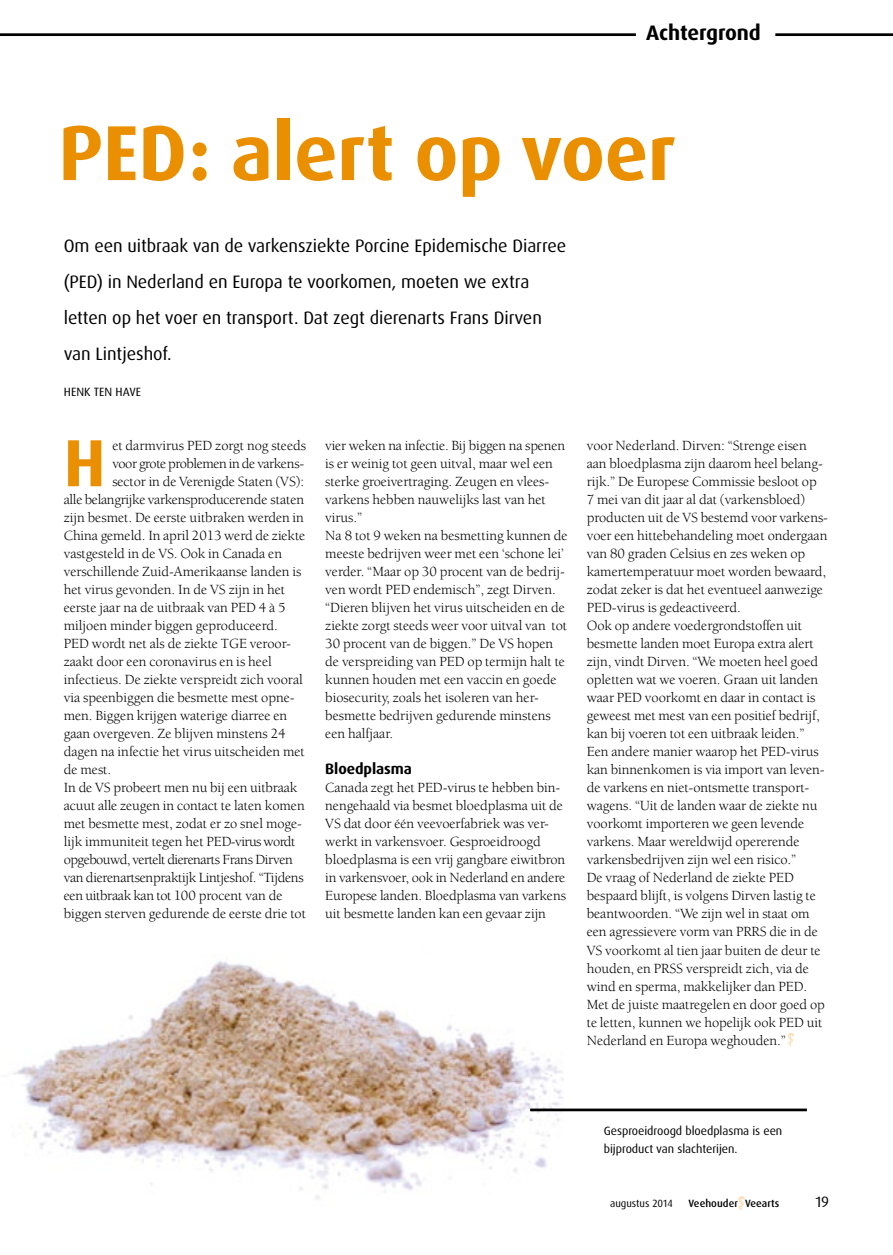
<style>
.page{position:relative;width:893px;height:1255px;background:#fff}
.page>*{position:absolute;margin:0;border:0;box-sizing:border-box;transform-origin:0 0}
.t1{font:700 78px "Dax OT";letter-spacing:-.005em;color:#e98f00}
.t2{font:700 66.75px "Dax OT";color:#e98f00}
.t3{font:700 21px "Dax OT";letter-spacing:-.005em;color:#000}
.t4{font:18px/36px "Dax OT";letter-spacing:-.005em;color:#000}
.t5{font:700 15px "Dax OT";letter-spacing:-.005em;color:#000}
.t6{font:15px "Dax OT";color:#000}
.t7{font:14.4px/18px "Berkeley Std";letter-spacing:-.005em;color:#000}
.t8{font:14.4px "Berkeley Std";letter-spacing:-.025em;color:#000}
.t9{font:14.4px "Berkeley Std";letter-spacing:-.04em;color:#000}
.t10{font:14.4px "Berkeley Std";letter-spacing:-.035em;color:#000}
.t11{font:12px/18px "Dax OT";letter-spacing:-.005em;color:#000}
.t12{font:500 10.5px "Dax OT";letter-spacing:.005em;color:#000}
.t13{font:10.5px "Dax OT";color:#000}
</style>
<div class="page">
<img style="left:14px;top:961px;width:550px;height:239px">
<hr style="left:530px;top:1108px;width:277px;height:3px;background:#000">
<hr style="left:0;top:33px;width:636px;height:3px;background:#000">
<hr style="left:775px;top:33px;width:118px;height:3px;background:#000">
<svg style="left:738px;top:1196px;width:7px;height:14px"></svg>
<svg style="left:788px;top:1032px;width:6px;height:14px"></svg>
<h3 class="t3" style="left:646px;top:19px;width:116px">Achtergrond</h3>
<h1 class="t1" style="left:58px;top:103px;width:619px">PED: alert op voer</h1>
<p class="t4" style="left:64px;top:228px;width:504px">Om een uitbraak van de varkensziekte Porcine Epidemische Diarree (PED) in Nederland en Europa te voorkomen, moeten we extra letten op het voer en transport. Dat zegt dierenarts Frans Dirven van Lintjeshof.</p>
<p class="t11" style="left:64px;top:383px;width:77px">hen k ten have</p>
<h2 class="t2" style="left:64px;top:420px;width:43px">H</h2>
<p class="t7" style="left:112px;top:437px;width:195px">et darmvirus PED zorgt nog steeds</p>
<p class="t10" style="left:112px;top:456px;width:194px">voor grote problemen in de varkens-</p>
<p class="t7" style="left:112px;top:473px;width:193px">sector in de Verenigde Staten (VS):</p>
<p class="t8" style="left:64px;top:492px;width:242px">alle belangrijke varkensproducerende staten</p>
<p class="t7" style="left:64px;top:509px;width:242px">zijn besmet. De eerste uitbraken werden in</p>
<p class="t7" style="left:64px;top:527px;width:243px">China gemeld. In april 2013 werd de ziekte</p>
<p class="t7" style="left:64px;top:545px;width:220px">vastgesteld in de VS. Ook in Canada en</p>
<p class="t7" style="left:64px;top:563px;width:239px">verschillende Zuid-Amerikaanse landen is</p>
<p class="t7" style="left:64px;top:581px;width:223px">het virus gevonden. In de VS zijn in het</p>
<p class="t7" style="left:64px;top:599px;width:223px">eerste jaar na de uitbraak van PED 4 à 5</p>
<p class="t7" style="left:64px;top:617px;width:216px">miljoen minder biggen geproduceerd.</p>
<p class="t7" style="left:64px;top:635px;width:229px">PED wordt net als de ziekte TGE veroor-</p>
<p class="t7" style="left:64px;top:653px;width:210px">zaakt door een coronavirus en is heel</p>
<p class="t7" style="left:64px;top:671px;width:241px">infectieus. De ziekte verspreidt zich vooral</p>
<p class="t7" style="left:64px;top:689px;width:232px">via speenbiggen die besmette mest opne-</p>
<p class="t7" style="left:64px;top:707px;width:225px">men. Biggen krijgen waterige diarree en</p>
<p class="t7" style="left:64px;top:725px;width:223px">gaan overgeven. Ze blijven minstens 24</p>
<p class="t7" style="left:64px;top:743px;width:243px">dagen na infectie het virus uitscheiden met</p>
<p class="t7" style="left:64px;top:761px;width:49px">de mest.</p>
<p class="t7" style="left:64px;top:779px;width:235px">In de VS probeert men nu bij een uitbraak</p>
<p class="t7" style="left:64px;top:797px;width:242px">acuut alle zeugen in contact te laten komen</p>
<p class="t7" style="left:64px;top:815px;width:240px">met besmette mest, zodat er zo snel moge-</p>
<p class="t7" style="left:64px;top:833px;width:233px">lijk immuniteit tegen het PED-virus wordt</p>
<p class="t9" style="left:64px;top:852px;width:231px">opgebouwd, vertelt dierenarts Frans Dirven</p>
<p class="t8" style="left:64px;top:870px;width:241px">van dierenartsenpraktijk Lintjeshof. “Tijdens</p>
<p class="t8" style="left:64px;top:888px;width:220px">een uitbraak kan tot 100 procent van de</p>
<p class="t7" style="left:64px;top:905px;width:244px">biggen sterven gedurende de eerste drie tot</p>
<p class="t7" style="left:325px;top:437px;width:244px">vier weken na infectie. Bij biggen na spenen is er weinig tot geen uitval, maar wel een sterke groeivertraging. Zeugen en vlees&shy;varkens hebben nauwelijks last van het virus.”<br>Na 8 tot 9 weken na besmetting kunnen de meeste bedrijven weer met een ‘schone lei’ verder. “Maar op 30 procent van de bedrij&shy;ven wordt PED endemisch”, zegt Dirven. “Dieren blijven het virus uitscheiden en de ziekte zorgt steeds weer voor uitval van tot 30 procent van de biggen.” De VS hopen de verspreiding van PED op termijn halt te kunnen houden met een vaccin en goede biosecurity, zoals het isoleren van her&shy;besmette bedrijven gedurende minstens een halfjaar.</p>
<p class="t5" style="left:325px;top:759px;width:88px">Bloedplasma</p>
<p class="t7" style="left:325px;top:779px;width:242px">Canada zegt het PED-virus te hebben bin&shy;nengehaald via besmet bloedplasma uit de VS dat door één veevoerfabriek was ver&shy;werkt in varkensvoer. Gesproeidroogd bloedplasma is een vrij gangbare eiwitbron in varkensvoer, ook in Nederland en andere Europese landen. Bloedplasma van varkens uit besmette landen kan een gevaar zijn</p>
<p class="t7" style="left:587px;top:437px;width:243px">voor Nederland. Dirven: “Strenge eisen aan bloedplasma zijn daarom heel belang&shy;rijk.” De Europese Commissie besloot op<br>7 mei van dit jaar al dat (varkensbloed) producten uit de VS bestemd voor varkens&shy;voer een hittebehandeling moet ondergaan van 80 graden Celsius en zes weken op kamertemperatuur moet worden bewaard, zodat zeker is dat het eventueel aanwezige PED-virus is gedeactiveerd.<br>Ook op andere voedergrondstoffen uit besmette landen moet Europa extra alert zijn, vindt Dirven. “We moeten heel goed opletten wat we voeren. Graan uit landen waar PED voorkomt en daar in contact is geweest met mest van een positief bedrijf, kan bij voeren tot een uitbraak leiden.” Een andere manier waarop het PED-virus kan binnenkomen is via import van leven&shy;de varkens en niet-ontsmette transport&shy;wagens. “Uit de landen waar de ziekte nu voorkomt importeren we geen levende varkens. Maar wereldwijd opererende varkensbedrijven zijn wel een risico.”<br>De vraag of Nederland de ziekte PED bespaard blijft, is volgens Dirven lastig te beantwoorden. “We zijn wel in staat om een agressievere vorm van PRRS die in de VS voorkomt al tien jaar buiten de deur te houden, en PRSS verspreidt zich, via de wind en sperma, makkelijker dan PED.<br>Met de juiste maatregelen en door goed op te letten, kunnen we hopelijk ook PED uit Nederland en Europa weghouden.”</p>
<p class="t11" style="left:604px;top:1121px;width:180px">Gesproeidroogd bloedplasma is een bijproduct van slachterijen.</p>
<p class="t13" style="left:610px;top:1196px;width:64px">augustus 2014</p>
<p class="t12" style="left:688px;top:1196px;width:92px">Veehouder Veearts</p>
<p class="t6" style="left:815px;top:1191px;width:15px">19</p>
</div>
